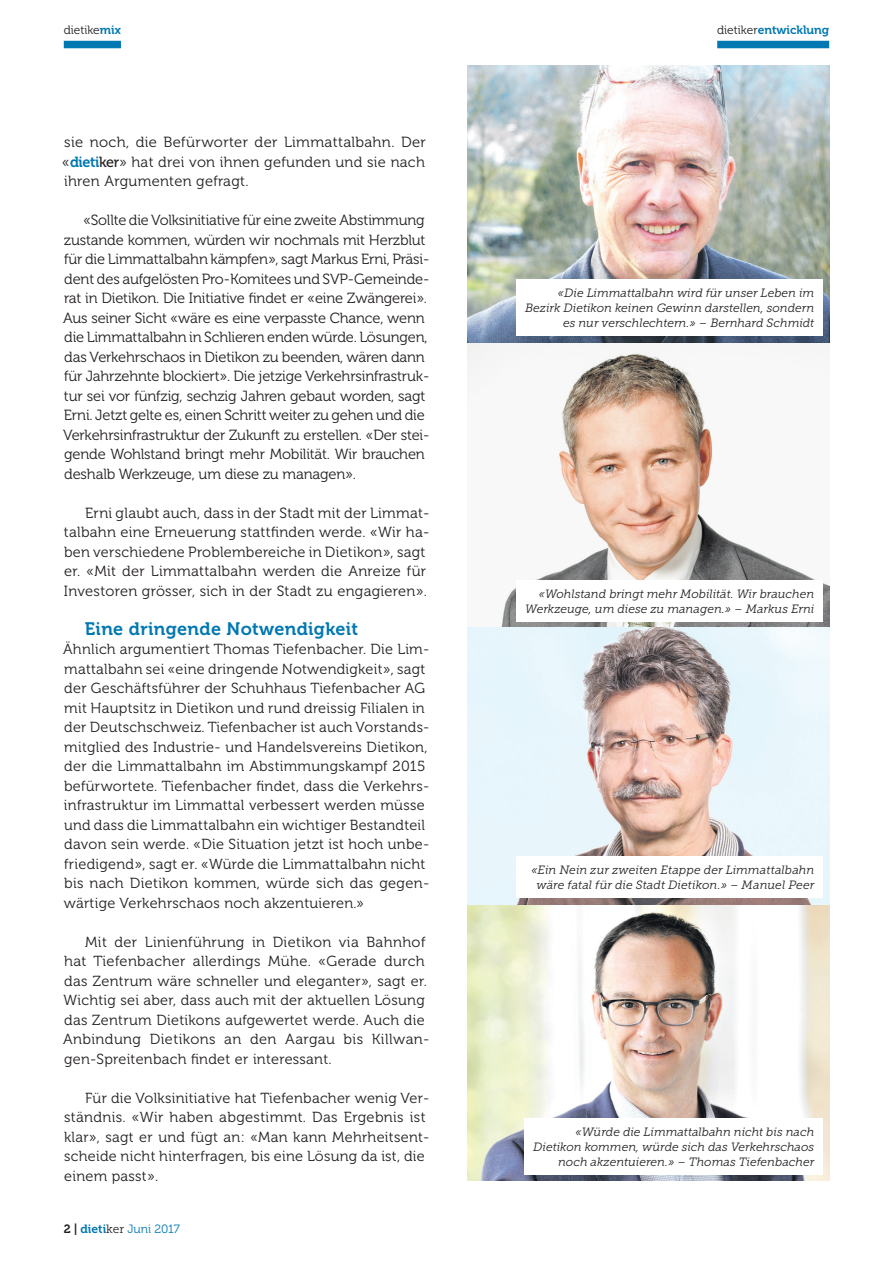
<style>
.page{position:relative;width:893px;height:1263px;background:#fff}
.page>*{position:absolute;margin:0;border:0;box-sizing:border-box;transform-origin:0 0}
.Untertitel{font:18px "Museo 700";letter-spacing:.02em;color:#0078b2}
.Lauftext_nach_Untert{font:14.7px/19.5px "Museo 300";letter-spacing:-.01em;color:#231f20;text-align:justify}
.Lauftext{font:14.7px/19.5px "Museo 300";letter-spacing:.02em;color:#231f20}
.Lauftext-2{font:14.55px/19.5px "Museo 300";letter-spacing:.02em;color:#231f20}
.Bildlegenden_rechts{font:italic 12px/15px "Museo Slab 300";color:#231f20;text-align:right}
.Thema_Normal_links{font:12px "Museo 700";color:#0078b2}
.Pagina_links{font:12px "Museo 300";letter-spacing:-.005em;color:#0078b2}
.t1{font:12px "Museo 300";color:#231f20}
.s1{font-family:"Museo 700";color:#0078b2}
.s2{font-family:"Museo 500"}
.s3{font-family:"Museo 700";color:#231f20}
.s4{font-family:"Museo 700"}
.s5{font-family:"Museo Slab 300";color:#231f20}
.s6{font-family:"Museo 300";color:#231f20}
</style>
<div class="page">
<div style="left:64px;top:41px;width:57px;height:7px;background:#0078b2"></div>
<img style="left:468px;top:66px;width:361px;height:1115px">
<div style="left:516px;top:580px;width:307px;height:41px;background:#fff"></div>
<div style="left:525px;top:1118px;width:298px;height:56px;background:#fff"></div>
<div style="left:516px;top:280px;width:307px;height:56px;background:#fff"></div>
<div style="left:516px;top:857px;width:307px;height:41px;background:#fff"></div>
<div style="left:717px;top:41px;width:112px;height:7px;background:#0078b2"></div>
<p class="t1" style="left:64px;top:23px;width:59px">dietike<span class="s1">mix</span></p>
<p class="Lauftext_nach_Untert" style="left:62px;top:133px;width:365px">sie noch, die Befürworter der Limmattalbahn. Der «<span class="s1">dieti</span><span class="s2">ker</span>» hat drei von ihnen gefunden und sie nach ihren Argumenten gefragt.</p>
<p class="Lauftext_nach_Untert" style="left:63px;top:211px;width:368px;text-align:left;text-indent:20px">«Sollte die Volksinitiative für eine zweite Abstimmung zustande kommen, würden wir nochmals mit Herzblut für die Limmattalbahn kämpfen», sagt Markus Erni, Präsi&shy;dent des aufgelösten Pro-Komitees und SVP-Gemeinde&shy;rat in Dietikon. Die Initiative findet er «eine Zwängerei».<br>Aus seiner Sicht «wäre es eine verpasste Chance, wenn die Limmattalbahn in Schlieren enden würde. Lösungen, das Verkehrschaos in Dietikon zu beenden, wären dann für Jahrzehnte blockiert». Die jetzige Verkehrsinfrastruk&shy;tur sei vor fünfzig, sechzig Jahren gebaut worden, sagt Erni. Jetzt gelte es, einen Schritt weiter zu gehen und die Verkehrsinfrastruktur der Zukunft zu erstellen. «Der stei&shy;gende Wohlstand bringt mehr Mobilität. Wir brauchen deshalb Werkzeuge, um diese zu managen».</p>
<p class="Lauftext" style="left:64px;top:503px;width:367px;text-indent:21px">Erni glaubt auch, dass in der Stadt mit der Limmat&shy;talbahn eine Erneuerung stattfinden werde. «Wir ha&shy;ben verschiedene Problembereiche in Dietikon», sagt er. «Mit der Limmattalbahn werden die Anreize für Investoren grösser, sich in der Stadt zu engagieren».</p>
<p class="Untertitel" style="left:85px;top:618px;width:275px">Eine dringende Notwendigkeit</p>
<p class="Lauftext-2" style="left:63px;top:640px;width:368px">Ähnlich argumentiert Thomas Tiefenbacher. Die Lim&shy;mattalbahn sei «eine dringende Notwendigkeit», sagt der Geschäftsführer der Schuhhaus Tiefenbacher AG mit Hauptsitz in Dietikon und rund dreissig Filialen in der Deutschschweiz. Tiefenbacher ist auch Vorstands&shy;mitglied des Industrie- und Handelsvereins Dietikon, der die Limmattalbahn im Abstimmungskampf 2015 befürwortete. Tiefenbacher findet, dass die Verkehrs&shy;infrastruktur im Limmattal verbessert werden müsse und dass die Limmattalbahn ein wichtiger Bestandteil davon sein werde. «Die Situation jetzt ist hoch unbe&shy;friedigend», sagt er. «Würde die Limmattalbahn nicht bis nach Dietikon kommen, würde sich das gegen&shy;wärtige Verkehrschaos noch akzentuieren.»</p>
<p class="Lauftext-2" style="left:63px;top:932px;width:368px;text-indent:22px">Mit der Linienführung in Dietikon via Bahnhof hat Tiefenbacher allerdings Mühe. «Gerade durch das Zentrum wäre schneller und eleganter», sagt er.<br>Wichtig sei aber, dass auch mit der aktuellen Lösung das Zentrum Dietikons aufgewertet werde. Auch die Anbindung Dietikons an den Aargau bis Killwan&shy;gen-Spreitenbach findet er interessant.</p>
<p class="Lauftext-2" style="left:64px;top:1088px;width:367px;text-indent:21px">Für die Volksinitiative hat Tiefenbacher wenig Ver&shy;ständnis. «Wir haben abgestimmt. Das Ergebnis ist klar», sagt er und fügt an: «Man kann Mehrheitsent&shy;scheide nicht hinterfragen, bis eine Lösung da ist, die einem passt».</p>
<p class="Pagina_links" style="left:64px;top:1222px;width:118px"><span class="s3">2 |</span> <span class="s4">dieti</span><span class="s5">ker</span> Juni 2017</p>
<p class="Thema_Normal_links" style="left:717px;top:23px;width:113px"><span class="s6">dietiker</span>entwicklung</p>
<p class="Bildlegenden_rechts" style="left:525px;top:286px;width:291px">«Die Limmattalbahn wird für unser Leben im<br>Bezirk Dietikon keinen Gewinn darstellen, sondern es nur verschlechtern.» – Bernhard Schmidt</p>
<p class="Bildlegenden_rechts" style="left:525px;top:586px;width:291px">«Wohlstand bringt mehr Mobilität. Wir brauchen<br>Werkzeuge, um diese zu managen.» – Markus Erni</p>
<p class="Bildlegenden_rechts" style="left:531px;top:863px;width:284px;text-align:center">«Ein Nein zur zweiten Etappe der Limmattalbahn wäre fatal für die Stadt Dietikon.» – Manuel Peer</p>
<p class="Bildlegenden_rechts" style="left:533px;top:1124px;width:283px">«Würde die Limmattalbahn nicht bis nach<br>Dietikon kommen, würde sich das Verkehrschaos noch akzentuieren.» – Thomas Tiefenbacher</p>
</div>
